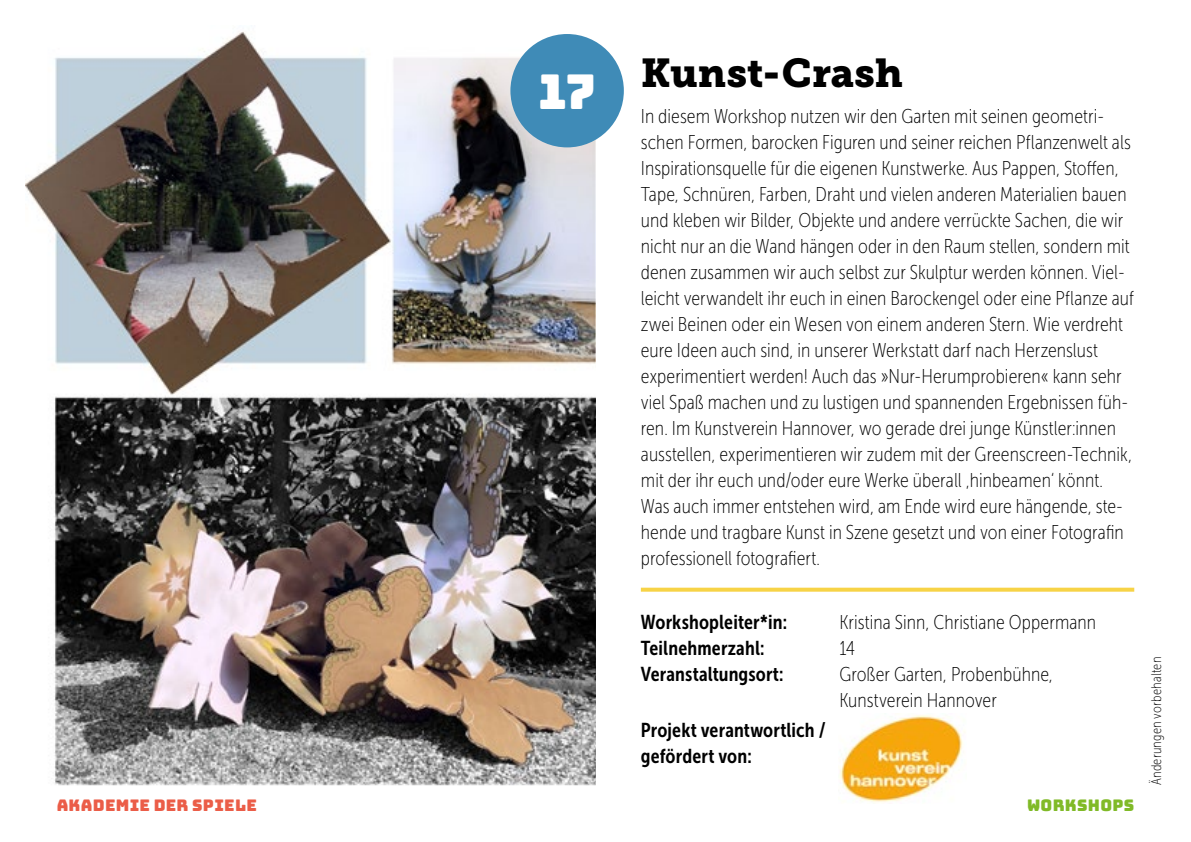
<style>
.page{position:relative;width:1191px;height:842px;background:#fff}
.page>*{position:absolute;margin:0;border:0;box-sizing:border-box;transform-origin:0 0}
.t1{font:48px "Bungee";color:#fff}
.t2{font:40px "Museo Slab 900";letter-spacing:.005em;color:#000}
.t3{font:20px/26px "Museo Sans Cond 100";letter-spacing:.005em;color:#000}
.t4{font:20px/26px "Museo Sans Cond 700";letter-spacing:.01em;color:#000}
.t5{font:16px "Bungee";letter-spacing:.02em;color:#eb5d48}
.t6{font:16px "Bungee";letter-spacing:.02em;color:#80ba27}
.t7{font:14px "Museo Sans Cond 100";letter-spacing:.02em;color:#000}
</style>
<div class="page">
<svg style="left:641px;top:588px;width:493px;height:4px;fill:#f7d346"></svg>
<img style="left:839px;top:715px;width:126px;height:88px">
<img style="left:25px;top:31px;width:570px;height:754px">
<div style="left:510px;top:34px;width:114px;height:113px;background:#3f8bb7;border-radius:50%"></div>
<h1 class="t1" style="left:538px;top:65px;width:59px">17</h1>
<h2 class="t2" style="left:641px;top:49px;width:263px">Kunst-Crash</h2>
<p class="t3" style="left:641px;top:103px;width:495px">In diesem Workshop nutzen wir den Garten mit seinen geometri&shy;schen Formen, barocken Figuren und seiner reichen Pflanzenwelt als Inspirationsquelle für die eigenen Kunstwerke. Aus Pappen, Stoffen, Tape, Schnüren, Farben, Draht und vielen anderen Materialien bauen und kleben wir Bilder, Objekte und andere verrückte Sachen, die wir nicht nur an die Wand hängen oder in den Raum stellen, sondern mit denen zusammen wir auch selbst zur Skulptur werden können. Viel&shy;leicht verwandelt ihr euch in einen Barockengel oder eine Pflanze auf zwei Beinen oder ein Wesen von einem anderen Stern. Wie verdreht eure Ideen auch sind, in unserer Werkstatt darf nach Herzenslust experimentiert werden! Auch das »Nur-Herumprobieren« kann sehr viel Spaß machen und zu lustigen und spannenden Ergebnissen füh&shy;ren. Im Kunstverein Hannover, wo gerade drei junge Künstler:innen ausstellen, experimentieren wir zudem mit der Greenscreen-Technik, mit der ihr euch und/oder eure Werke überall ‚hinbeamen‘ könnt.<br>Was auch immer entstehen wird, am Ende wird eure hängende, ste&shy;hende und tragbare Kunst in Szene gesetzt und von einer Fotografin professionell fotografiert.</p>
<p class="t4" style="left:641px;top:609px;width:148px">Workshopleiter*in:</p>
<p class="t3" style="left:839px;top:610px;width:258px">Kristina Sinn, Christiane Oppermann</p>
<p class="t4" style="left:641px;top:635px;width:125px">Teilnehmerzahl:</p>
<p class="t3" style="left:839px;top:636px;width:17px">14</p>
<p class="t4" style="left:641px;top:661px;width:144px">Veranstaltungsort:</p>
<p class="t3" style="left:839px;top:662px;width:215px">Großer Garten, Probenbühne,<br>Kunstverein Hannover</p>
<p class="t4" style="left:641px;top:717px;width:186px">Projekt verantwortlich / gefördert von:</p>
<p class="t5" style="left:57px;top:796px;width:202px">AKADEMIE DER SPIELE</p>
<p class="t6" style="left:1027px;top:796px;width:109px">WORKSHOPS</p>
<p class="t7" style="left:1148px;top:785px;width:130px;rotate:-90deg">Änderungen vorbehalten</p>
</div>
